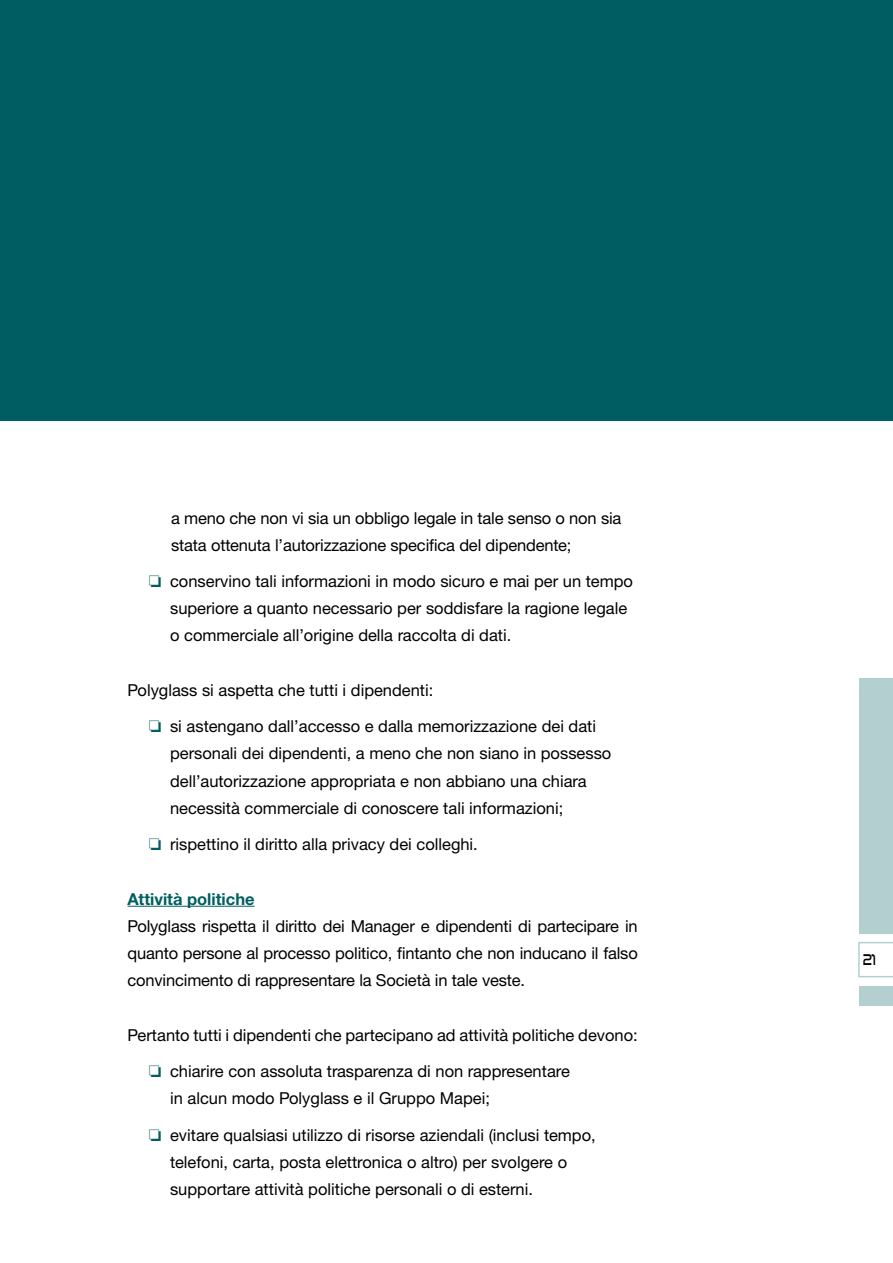
<style>
.page{position:relative;width:893px;height:1263px;background:#fff}
.page>*{position:absolute;margin:0;border:0;box-sizing:border-box;transform-origin:0 0}
.t1{font:16.5px/27.3px "Helvetica Neue LTW1 G";color:#000}
.t2{font:700 16.5px "Helvetica Neue LTW1 G";color:#005e62}
.t3{font:15px "Good Times Rg";color:#000;scale:.76 1}
.s1{color:#005e62}
</style>
<div class="page">
<svg style="left:858px;top:942px;width:35px;height:35px"></svg>
<div style="left:859px;top:678px;width:34px;height:255px;background:#b3cfd0"></div>
<div style="left:859px;top:986px;width:34px;height:20px;background:#b3cfd0"></div>
<div style="left:0;top:0;width:893px;height:421px;background:#005e62"></div>
<hr style="left:128px;top:906px;width:127px;height:1px;background:#005e62">
<p class="t1" style="left:171px;top:504px;width:452px">a meno che non vi sia un obbligo legale in tale senso o non sia stata ottenuta l’autorizzazione specifica del dipendente;</p>
<p class="t1" style="left:170px;top:567px;width:464px;text-indent:-21px"><span class="s1">❏</span> conservino tali informazioni in modo sicuro e mai per un tempo superiore a quanto necessario per soddisfare la ragione legale o commerciale all’origine della raccolta di dati.</p>
<p class="t1" style="left:149px;top:672px;width:449px;line-height:36.3px;text-indent:-21px">Polyglass si aspetta che tutti i dipendenti:<br><span class="s1">❏</span> si astengano dall’accesso e dalla memorizzazione dei dati</p>
<p class="t1" style="left:170px;top:740px;width:443px">personali dei dipendenti, a meno che non siano in possesso dell’autorizzazione appropriata e non abbiano una chiara necessità commerciale di conoscere tali informazioni;</p>
<p class="t1" style="left:149px;top:830px;width:331px"><span class="s1">❏</span> rispettino il diritto alla privacy dei colleghi.</p>
<p class="t2" style="left:128px;top:888px;width:129px">Attività politiche</p>
<p class="t1" style="left:128px;top:912px;width:512px;text-align:justify">Polyglass rispetta il diritto dei Manager e dipendenti di partecipare in quanto persone al processo politico, fintanto che non inducano il falso convincimento di rappresentare la Società in tale veste.</p>
<p class="t1" style="left:149px;top:1017px;width:491px;line-height:36.3px;text-indent:-21px">Pertanto tutti i dipendenti che partecipano ad attività politiche devono: <span class="s1">❏</span> chiarire con assoluta trasparenza di non rappresentare</p>
<p class="t1" style="left:149px;top:1080px;width:448px;line-height:36.3px;text-indent:21px">in alcun modo Polyglass e il Gruppo Mapei;<br><span class="s1">❏</span> evitare qualsiasi utilizzo di risorse aziendali (inclusi tempo,</p>
<p class="t1" style="left:170px;top:1148px;width:399px">telefoni, carta, posta elettronica o altro) per svolgere o supportare attività politiche personali o di esterni.</p>
<p class="t3" style="left:863px;top:950px;width:19px">21</p>
</div>
